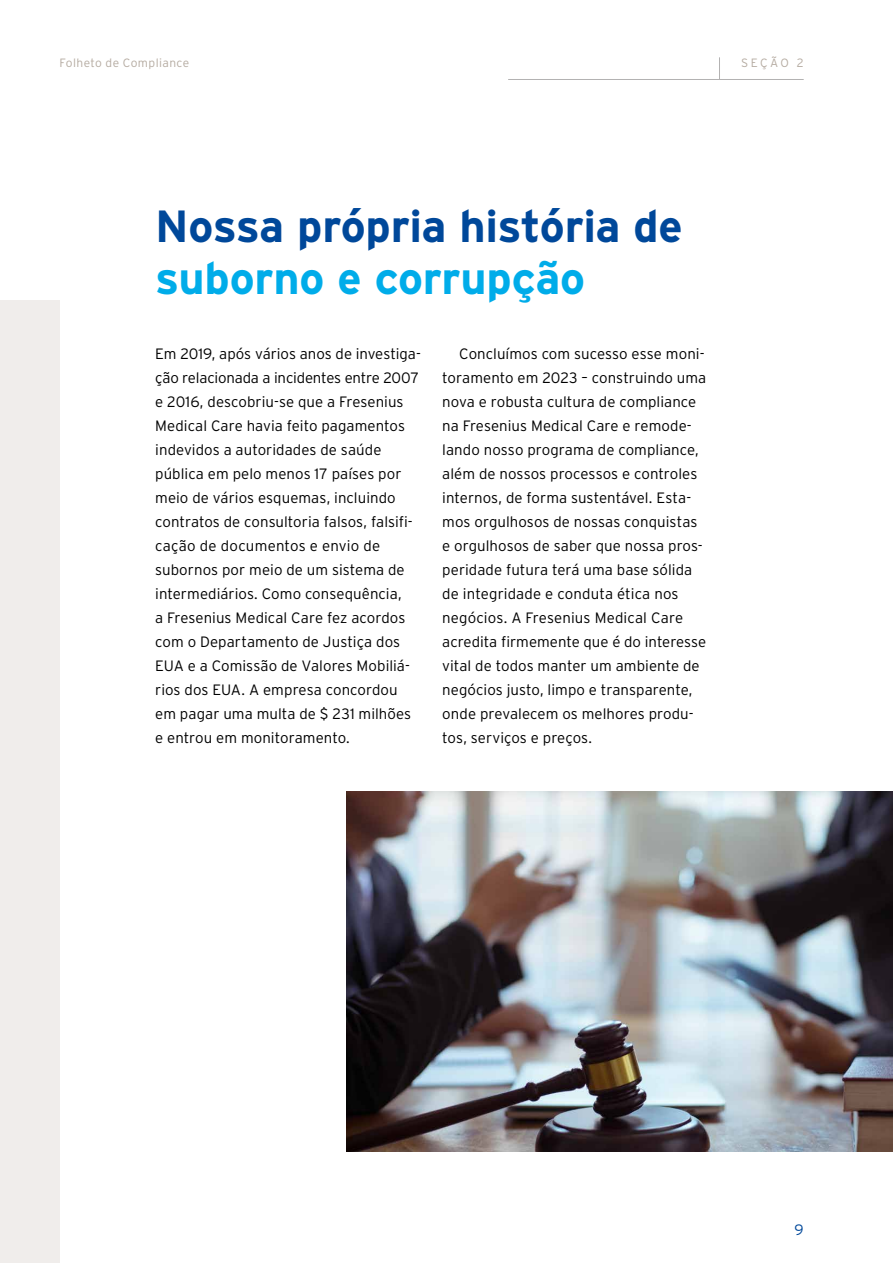
<style>
.page{position:relative;width:893px;height:1263px;background:#fff}
.page>*{position:absolute;margin:0;border:0;box-sizing:border-box;transform-origin:0 0}
.t1{font:700 45px "Interstate";letter-spacing:-.015em;color:#00489a}
.t2{font:700 45px "Interstate";letter-spacing:-.005em;color:#00ace9}
.t3{font:300 15px/24px "Interstate";letter-spacing:.005em;color:#000}
.t4{font:300 15px "Interstate";color:#00489a}
.t5{font:300 12px "Interstate";letter-spacing:.035em;color:#b5aba1}
</style>
<div class="page">
<div style="left:0;top:301px;width:60px;height:962px;background:#f0edeb"></div>
<img style="left:347px;top:791px;width:546px;height:360px">
<hr style="left:508px;top:79px;width:296px;height:1px;background:#b3b2b2">
<svg style="left:719px;top:57px;width:1px;height:22px"></svg>
<p class="t5" style="left:60px;top:56px;width:131px">Folheto de Compliance</p>
<p class="t5" style="left:741px;top:56px;width:64px">SEÇÃO 2</p>
<h1 class="t1" style="left:155px;top:201px;width:529px">Nossa própria história de</h1>
<h1 class="t2" style="left:155px;top:253px;width:432px">suborno e corrupção</h1>
<p class="t3" style="left:155px;top:342px;width:267px">Em 2019, após vários anos de investiga&shy;ção relacionada a incidentes entre 2007 e 2016, descobriu-se que a Fresenius Medical Care havia feito pagamentos indevidos a autoridades de saúde pública em pelo menos 17 países por meio de vários esquemas, incluindo contratos de consultoria falsos, falsifi&shy;cação de documentos e envio de subornos por meio de um sistema de intermediários. Como consequência,<br>a Fresenius Medical Care fez acordos com o Departamento de Justiça dos EUA e a Comissão de Valores Mobiliá&shy;rios dos EUA. A empresa concordou em pagar uma multa de $ 231 milhões e entrou em monitoramento.</p>
<p class="t3" style="left:442px;top:342px;width:266px;text-indent:17px">Concluímos com sucesso esse moni&shy;toramento em 2023 – construindo uma nova e robusta cultura de compliance na Fresenius Medical Care e remode&shy;lando nosso programa de compliance, além de nossos processos e controles internos, de forma sustentável. Esta&shy;mos orgulhosos de nossas conquistas e orgulhosos de saber que nossa pros&shy;peridade futura terá uma base sólida de integridade e conduta ética nos negócios. A Fresenius Medical Care acredita firmemente que é do interesse vital de todos manter um ambiente de negócios justo, limpo e transparente, onde prevalecem os melhores produ&shy;tos, serviços e preços.</p>
<p class="t4" style="left:794px;top:1222px;width:11px">9</p>
</div>
